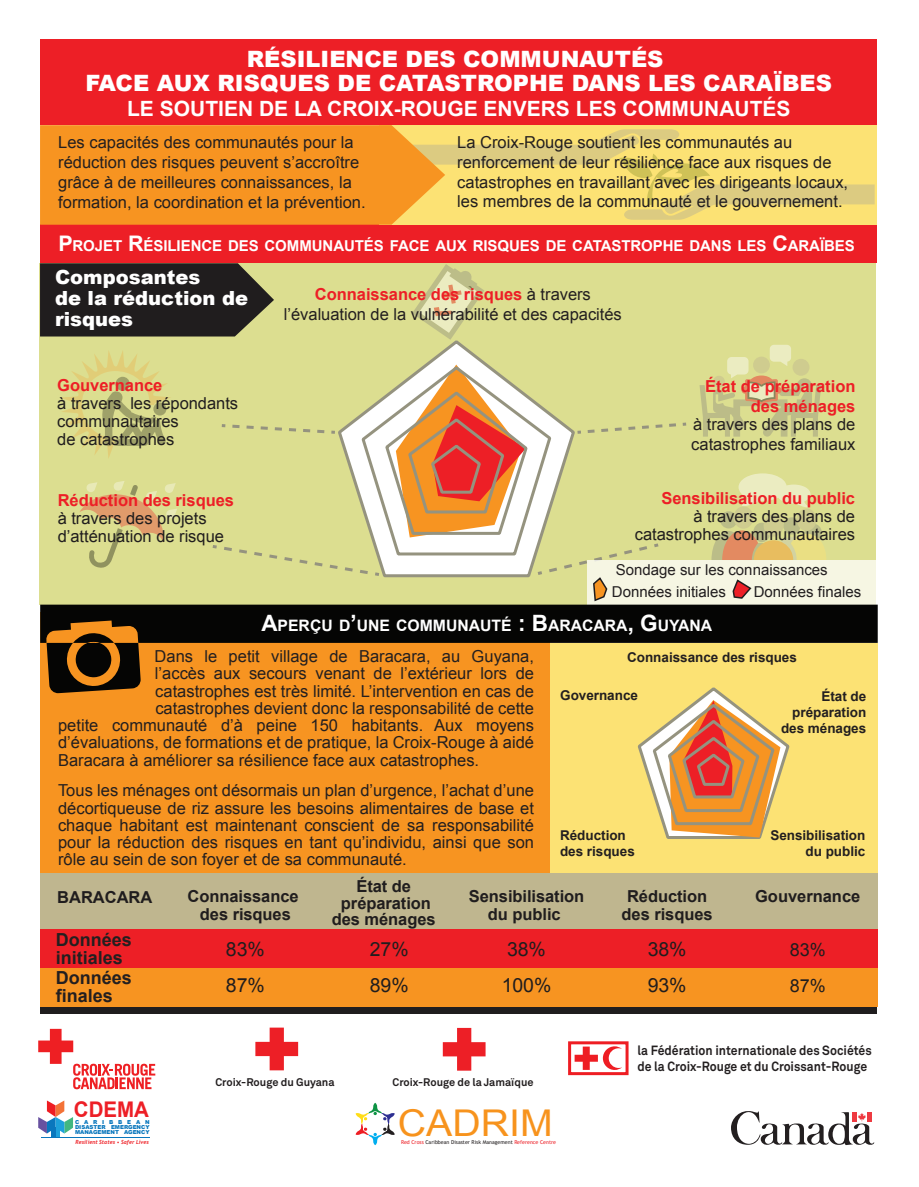
<style>
.page{position:relative;width:919px;height:1187px;background:#fff}
.page>*{position:absolute;margin:0;border:0;box-sizing:border-box;transform-origin:0 0}
.t1{font:36.9px "Arial";color:#f7931d;scale:1.06 1}
.t2{font:900 22.5px/24px "Arial";color:#fff;text-align:center}
.t3{font:700 21.6px "Arial";color:#ed1f26;scale:.95 1}
.t4{font:700 21px "Arial";color:#fff}
.t5{font:900 19.5px/21px "Arial";color:#fff}
.t6{font:19.5px/36px "Arial";letter-spacing:-.005em;color:#201d1e}
.t7{font:700 18px/18px "Arial";color:#231f20}
.t8{font:18px/36px "Arial";color:#201d1e}
.t9{font:16.5px/19.8px "Arial";color:#231f20}
.t10{font:16.5px/18px "Arial";color:#201d1e}
.t11{font:700 16.5px/18px "Arial";letter-spacing:-.005em;color:#201d1e;text-align:center}
.t12{font:700 16.5px/19.8px "Arial";color:#ed1f26;text-align:right}
.t13{font:700 15.75px "Arial";color:#fff}
.t14{font:700 15px "Arial";letter-spacing:-.005em;color:#fff}
.t15{font:15px "Arial";color:#201d1e}
.t16{font:15px "Arial";color:#231f20}
.t17{font:700 13.5px/16.2px "Arial";color:#231f20;text-align:right}
.t18{font:700 13.2px/15.9px "Akkurat Pro";color:#231f20;scale:.92 1}
.t19{font:700 10.95px "Akkurat Pro";color:#231f20}
.t20{font:italic 700 5.55px "Trebuchet";color:#ee1d23;scale:.95 1}
.t21{font:900 5.4px/5.2px "Arial";color:#0a77bd;text-align:justify}
.t22{font:5.25px "Trebuchet MS";color:#231f20}
.s1{font-size:21.45px}
.s2{font-weight:700;color:#ed1f26}
.s3{font-size:22.5px}
.s4{color:#ed1f26}
</style>
<div class="page">
<div style="left:42px;top:643px;width:835px;height:360px;background:#fce274"></div>
<div style="left:41px;top:612px;width:508px;height:272px;background:#f79421"></div>
<div style="left:40px;top:225px;width:836px;height:38px;background:#ed1f26"></div>
<div style="left:41px;top:873px;width:836px;height:56px;background:#bfb68f"></div>
<div style="left:41px;top:929px;width:836px;height:38px;background:#ed1f26"></div>
<div style="left:41px;top:968px;width:836px;height:39px;background:#f79421"></div>
<div style="left:41px;top:1007px;width:835px;height:6px;background:#201d1e"></div>
<div style="left:40px;top:263px;width:835px;height:341px;background:#dcde90"></div>
<svg style="left:40px;top:263px;width:234px;height:73px;background:#2f2c27"></svg>
<div style="left:41px;top:39px;width:835px;height:85px;background:#ed1f26"></div>
<svg style="left:699px;top:345px;width:122px;height:91px"></svg>
<svg style="left:412px;top:264px;width:72px;height:74px"></svg>
<svg style="left:61px;top:351px;width:109px;height:107px"></svg>
<svg style="left:80px;top:481px;width:97px;height:86px"></svg>
<svg style="left:738px;top:473px;width:72px;height:34px"></svg>
<div style="left:783px;top:517px;width:17px;height:17px;background:#bbbd88;border-radius:50%"></div>
<div style="left:804px;top:523px;width:17px;height:18px;background:#bbbd88;border-radius:50%"></div>
<div style="left:720px;top:511px;width:17px;height:17px;background:#bbbd88;border-radius:50%"></div>
<svg style="left:753px;top:522px;width:17px;height:20px"></svg>
<div style="left:796px;top:508px;width:20px;height:23px;background:#cfcc8f;border-radius:50%"></div>
<div style="left:733px;top:506px;width:20px;height:22px;background:#cfcc8f;border-radius:50%"></div>
<div style="left:763px;top:514px;width:20px;height:22px;background:#cfcc8f;border-radius:50%"></div>
<svg style="left:711px;top:530px;width:115px;height:30px"></svg>
<svg style="left:40px;top:125px;width:834px;height:100px;background:#f5bb4f"></svg>
<svg style="left:425px;top:338px;width:63px;height:26px"></svg>
<svg style="left:637px;top:693px;width:153px;height:146px"></svg>
<div style="left:587px;top:560px;width:288px;height:44px;background:#f6f6e3"></div>
<svg style="left:732px;top:579px;width:20px;height:20px"></svg>
<svg style="left:40px;top:604px;width:837px;height:89px"></svg>
<svg style="left:212px;top:364px;width:475px;height:238px"></svg>
<svg style="left:255px;top:1027px;width:43px;height:43px"></svg>
<svg style="left:443px;top:1027px;width:42px;height:43px"></svg>
<svg style="left:355px;top:1102px;width:39px;height:43px"></svg>
<svg style="left:38px;top:1100px;width:35px;height:33px"></svg>
<hr style="left:56px;top:1127px;width:4px;height:10px;background:#1ea1db">
<div style="left:51px;top:1127px;width:5px;height:10px;background:#0a77bd"></div>
<hr style="left:41px;top:1136px;width:109px;height:1px;background:#0a77bd">
<svg style="left:731px;top:1111px;width:143px;height:34px"></svg>
<svg style="left:574px;top:1046px;width:48px;height:23px"></svg>
<div style="left:568px;top:1041px;width:60px;height:34px;border:3px solid #ee1d23"></div>
<svg style="left:38px;top:1028px;width:117px;height:61px"></svg>
<h2 class="t2" style="left:86px;top:46px;width:748px">RÉSILIENCE DES COMMUNAUTÉS<br>FACE AUX RISQUES DE CATASTROPHE DANS LES CARAÏBES</h2>
<p class="t4" style="left:127px;top:94px;width:665px">LE SOUTIEN DE LA CROIX-ROUGE ENVERS LES COMMUNAUTÉS</p>
<p class="t9" style="left:58px;top:133px;width:309px">Les capacités des communautés pour la réduction des risques peuvent s’accroître grâce à de meilleures connaissances, la formation, la coordination et la prévention.</p>
<p class="t9" style="left:457px;top:132px;width:392px">La Croix-Rouge soutient les communautés au renforcement de leur résilience face aux risques de catastrophes en travaillant avec les dirigeants locaux, les membres de la communauté et le gouvernement.</p>
<p class="t14" style="left:58px;top:235px;width:798px"><span class="s1">P</span>ROJET <span class="s1">R</span>ÉSILIENCE DES COMMUNAUTÉS FACE AUX RISQUES DE CATASTROPHE DANS LES <span class="s1">C</span>ARAÏBES</p>
<p class="t5" style="left:55px;top:266px;width:194px">Composantes<br>de la réduction de risques</p>
<p class="t9" style="left:284px;top:284px;width:339px;text-align:center"><span class="s2">Connaissance des risques</span> à travers l’évaluation de la vulnérabilité et des capacités</p>
<p class="t12" style="left:57px;top:376px;width:107px">Gouvernance</p>
<p class="t10" style="left:57px;top:394px;width:182px">à travers les répondants communautaires<br>de catastrophes</p>
<p class="t12" style="left:58px;top:491px;width:178px">Réduction des risques</p>
<p class="t10" style="left:58px;top:509px;width:168px">à travers des projets d’atténuation de risque</p>
<p class="t12" style="left:705px;top:377px;width:152px">État de préparation des ménages</p>
<p class="t9" style="left:691px;top:415px;width:166px">à travers des plans de catastrophes familiaux</p>
<p class="t12" style="left:661px;top:488px;width:195px">Sensibilisation du public</p>
<p class="t10" style="left:634px;top:507px;width:222px;text-align:right">à travers des plans de catastrophes communautaires</p>
<p class="t16" style="left:615px;top:560px;width:213px">Sondage sur les connaissances</p>
<p class="t15" style="left:611px;top:581px;width:116px">Données initiales</p>
<p class="t15" style="left:753px;top:581px;width:109px">Données finales</p>
<p class="t13" style="left:261px;top:615px;width:452px"><span class="s3">A</span>PERÇU D<span class="s3">’</span>UNE COMMUNAUTÉ <span class="s3">: B</span>ARACARA<span class="s3">, G</span>UYANA</p>
<p class="t9" style="left:154px;top:646px;width:381px">Dans le petit village de Baracara, au Guyana,</p>
<p class="t9" style="left:155px;top:663px;width:380px">l’accès aux secours venant de l’extérieur lors de</p>
<p class="t9" style="left:155px;top:681px;width:380px">catastrophes est très limité. L’intervention en cas de</p>
<p class="t9" style="left:155px;top:698px;width:380px">catastrophes devient donc la responsabilité de cette</p>
<p class="t9" style="left:58px;top:715px;width:477px">petite communauté d’à peine 150 habitants. Aux moyens</p>
<p class="t9" style="left:58px;top:732px;width:477px">d’évaluations, de formations et de pratique, la Croix-Rouge à aidé</p>
<p class="t9" style="left:58px;top:750px;width:422px">Baracara à améliorer sa résilience face aux catastrophes.</p>
<p class="t9" style="left:58px;top:782px;width:477px;line-height:17.2px;text-align:justify">Tous les ménages ont désormais un plan d’urgence, l’achat d’une décortiqueuse de riz assure les besoins alimentaires de base et chaque habitant est maintenant conscient de sa responsabilité pour la réduction des risques en tant qu’individu, ainsi que son rôle au sein de son foyer et de sa communauté.</p>
<p class="t11" style="left:188px;top:887px;width:112px">Connaissance des risques</p>
<p class="t6" style="left:226px;top:930px;width:40px">83%<br>87%</p>
<p class="t17" style="left:627px;top:649px;width:171px">Connaissance des risques</p>
<p class="t17" style="left:781px;top:688px;width:87px">État de préparation des ménages</p>
<p class="t17" style="left:560px;top:688px;width:79px">Governance</p>
<p class="t17" style="left:560px;top:827px;width:76px;text-align:left">Réduction des risques</p>
<p class="t17" style="left:770px;top:827px;width:96px">Sensibilisation du public</p>
<p class="t11" style="left:332px;top:878px;width:105px;line-height:16.5px">État de préparation des ménages</p>
<p class="t11" style="left:469px;top:887px;width:117px">Sensibilisation du public</p>
<p class="t6" style="left:501px;top:930px;width:51px">38%<br>100%</p>
<p class="t11" style="left:621px;top:887px;width:93px">Réduction des risques</p>
<p class="t6" style="left:647px;top:930px;width:40px">38%<br>93%</p>
<p class="t11" style="left:755px;top:887px;width:107px">Gouvernance</p>
<p class="t11" style="left:57px;top:888px;width:97px">BARACARA</p>
<p class="t7" style="left:56px;top:930px;width:78px">Données initiales</p>
<p class="t7" style="left:56px;top:968px;width:78px">Données finales</p>
<p class="t6" style="left:370px;top:931px;width:40px">27%<br>89%</p>
<p class="t8" style="left:789px;top:931px;width:37px">83%<br>87%</p>
<h3 class="t3" style="left:74px;top:1094px;width:81px">CDEMA</h3>
<p class="t21" style="left:75px;top:1118px;width:76px">CARIBBEAN DISASTER EMERGENCY MANAGEMENT AGENCY</p>
<p class="t20" style="left:75px;top:1137px;width:79px">Resilient States • Safer Lives</p>
<p class="t19" style="left:215px;top:1075px;width:121px">Croix-Rouge du Guyana</p>
<p class="t19" style="left:392px;top:1075px;width:143px">Croix-Rouge de la Jamaïque</p>
<h1 class="t1" style="left:398px;top:1098px;width:147px">CADRIM</h1>
<p class="t22" style="left:401px;top:1138px;width:156px"><span class="s4">Red Cross</span> Caribbean Disaster Risk Management <span class="s4">Reference Centre</span></p>
<p class="t18" style="left:637px;top:1042px;width:256px">la Fédération internationale des Sociétés de la Croix-Rouge et du Croissant-Rouge</p>
</div>
